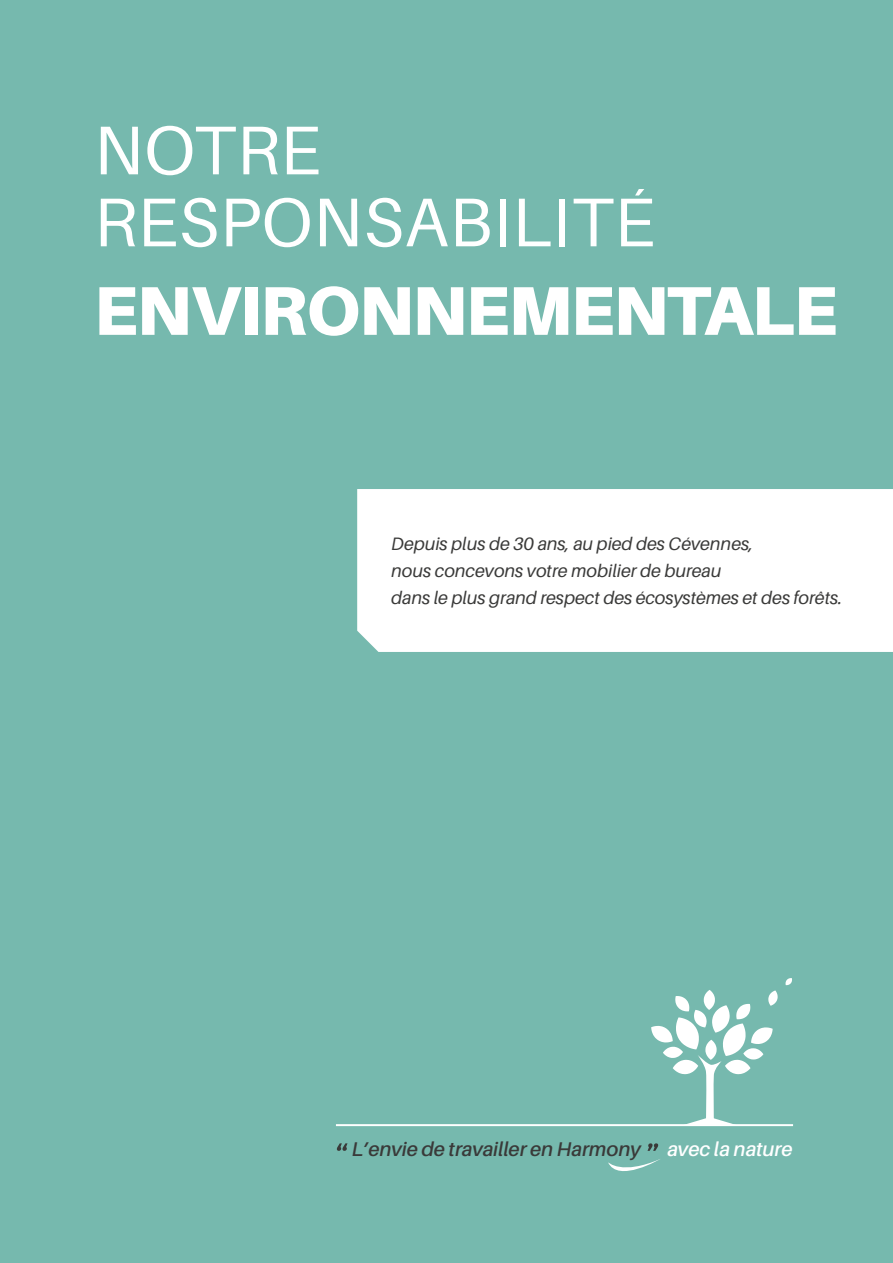
<style>
.page{position:relative;width:893px;height:1263px;background:#76b9ae}
.page>*{position:absolute;margin:0;border:0;box-sizing:border-box;transform-origin:0 0}
.t1{font:69px/72px "Aileron";letter-spacing:.01em;color:#fff}
.t2{font:900 69px "Aileron";letter-spacing:-.02em;color:#fff}
.t3{font:italic 600 19.95px "Aileron";color:#3a3a39}
.t4{font:italic 600 19.95px "Aileron";color:#fff}
.t5{font:italic 18px/27px "Aileron";color:#3a3a39}
</style>
<div class="page">
<svg style="left:337px;top:1143px;width:10px;height:8px"></svg>
<svg style="left:647px;top:1143px;width:11px;height:8px"></svg>
<svg style="left:608px;top:1159px;width:52px;height:12px"></svg>
<svg style="left:785px;top:978px;width:7px;height:7px"></svg>
<svg style="left:651px;top:990px;width:127px;height:134px"></svg>
<hr style="left:336px;top:1124px;width:457px;height:2px;background:#fff">
<div style="left:357px;top:489px;width:536px;height:163px;background:#fff"></div>
<h1 class="t1" style="left:94px;top:115px;width:562px">NOTRE<br>RESPONSABILITÉ</h1>
<h1 class="t2" style="left:94px;top:270px;width:745px">ENVIRONNEMENTALE</h1>
<p class="t5" style="left:391px;top:531px;width:453px">Depuis plus de 30 ans, au pied des Cévennes,<br>nous concevons votre mobilier de bureau<br>dans le plus grand respect des écosystèmes et des forêts.</p>
<p class="t3" style="left:352px;top:1138px;width:290px">L’envie de travailler en Harmony</p>
<p class="t4" style="left:667px;top:1138px;width:127px">avec la nature</p>
</div>
